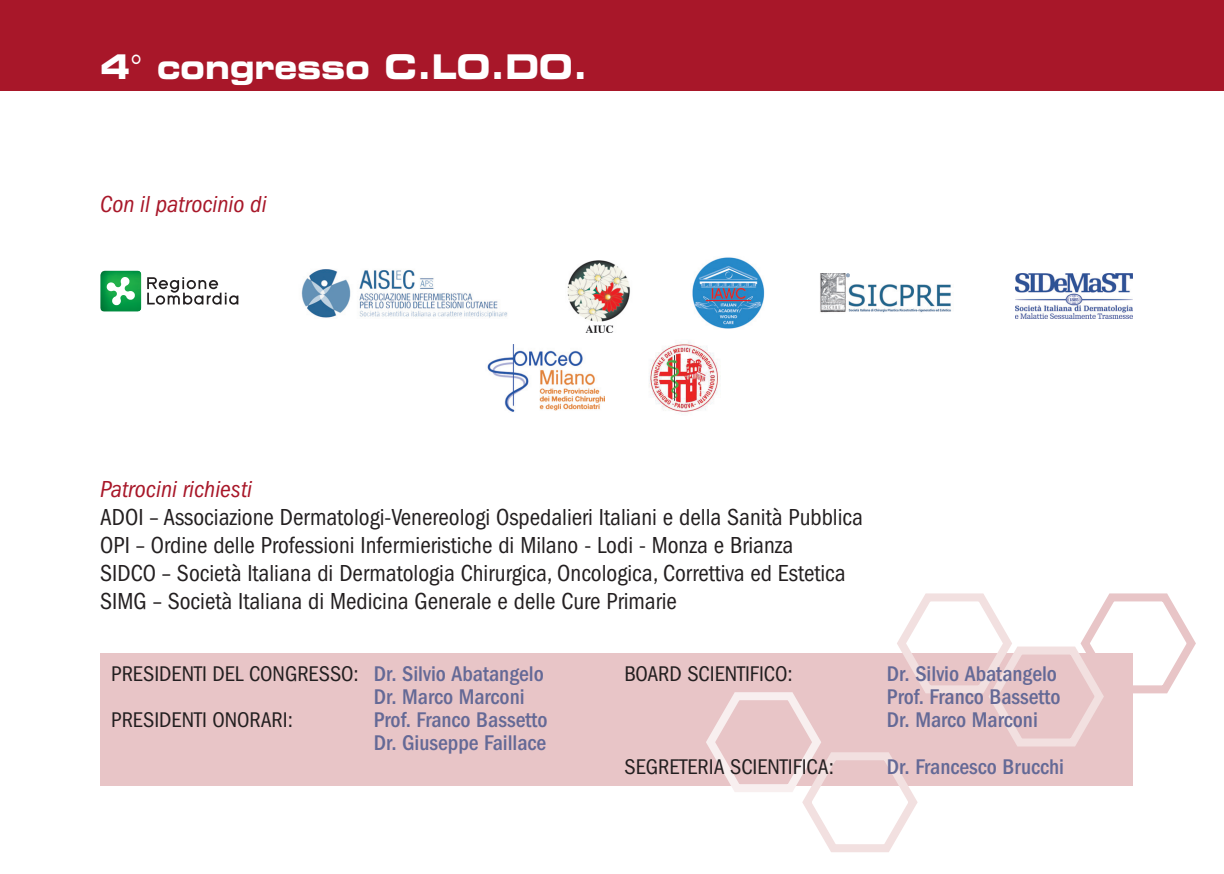
<style>
.page{position:relative;width:1224px;height:874px;background:#fff}
.page>*{position:absolute;margin:0;border:0;box-sizing:border-box;transform-origin:0 0}
.t1{font:34px "Eurostile Bold Extended Two";letter-spacing:-.01em;color:#fff;scale:.9 1}
.t2{font:condensed 24px/28px "Franklin Gothic";color:#231f20}
.t3{font:italic condensed 24px "Franklin Gothic";color:#a81729}
.t4{font:500 condensed 22px/23px "Franklin Gothic";color:#646996}
.t5{font:condensed 22px "Franklin Gothic";color:#231f20}
.s1{font-weight:400;color:#231f20}
</style>
<div class="page">
<div style="left:0;top:0;width:1223px;height:91px;background:#a81729"></div>
<div style="left:100px;top:653px;width:1032px;height:132px;background:#e8c5c7"></div>
<img style="left:487px;top:345px;width:117px;height:67px">
<svg style="left:699px;top:593px;width:497px;height:259px"></svg>
<img style="left:820px;top:273px;width:131px;height:40px">
<img style="left:567px;top:260px;width:63px;height:72px">
<img style="left:100px;top:270px;width:41px;height:41px">
<svg style="left:106px;top:276px;width:29px;height:30px"></svg>
<svg style="left:147px;top:277px;width:91px;height:27px"></svg>
<img style="left:301px;top:269px;width:207px;height:49px">
<img style="left:1015px;top:273px;width:117px;height:45px">
<img style="left:692px;top:257px;width:73px;height:72px">
<img style="left:649px;top:341px;width:70px;height:72px">
<h1 class="t1" style="left:100px;top:54px;width:543px">4 congresso C.LO.DO.</h1>
<p class="t3" style="left:100px;top:196px;width:168px">Con il patrocinio di</p>
<p class="t3" style="left:100px;top:480px;width:153px">Patrocini richiesti</p>
<p class="t2" style="left:100px;top:504px;width:764px">ADOI – Associazione Dermatologi-Venereologi Ospedalieri Italiani e della Sanità Pubblica OPI – Ordine delle Professioni Infermieristiche di Milano - Lodi - Monza e Brianza<br>SIDCO – Società Italiana di Dermatologia Chirurgica, Oncologica, Correttiva ed Estetica SIMG – Società Italiana di Medicina Generale e delle Cure Primarie</p>
<p class="t4" style="left:373px;top:664px;width:172px;text-indent:-262px"><span class="s1">PRESIDENTI DEL CONGRESSO:</span> Dr. Silvio Abatangelo<br>Dr. Marco Marconi</p>
<p class="t5" style="left:111px;top:712px;width:183px">PRESIDENTI ONORARI:</p>
<p class="t4" style="left:373px;top:710px;width:175px">Prof. Franco Bassetto<br>Dr. Giuseppe Faillace</p>
<p class="t5" style="left:624px;top:666px;width:170px">BOARD SCIENTIFICO:</p>
<p class="t4" style="left:886px;top:664px;width:175px">Dr. Silvio Abatangelo<br>Prof. Franco Bassetto<br>Dr. Marco Marconi</p>
<p class="t5" style="left:624px;top:758px;width:211px">SEGRETERIA SCIENTIFICA:</p>
<p class="t4" style="left:886px;top:756px;width:179px">Dr. Francesco Brucchi</p>
</div>
